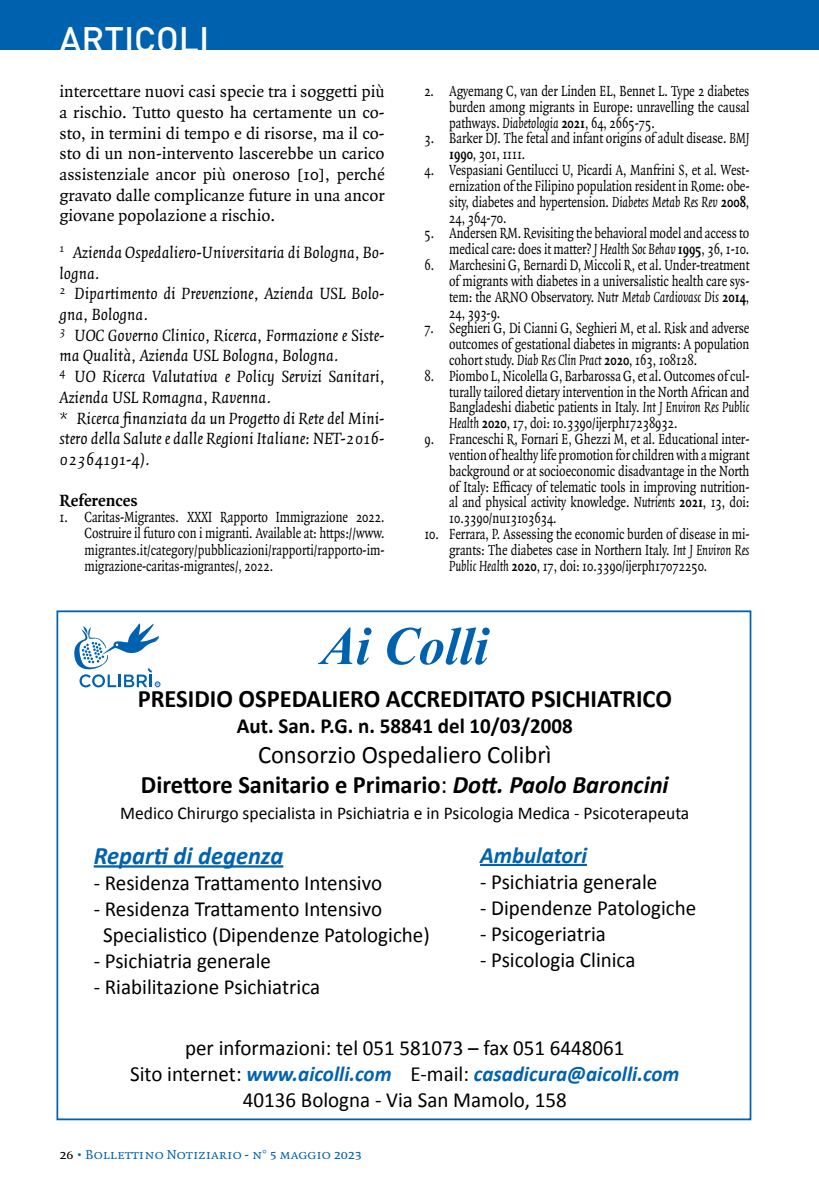
<style>
.page{position:relative;width:819px;height:1191px;background:#fff}
.page>*{position:absolute;margin:0;border:0;box-sizing:border-box;transform-origin:0 0}
.t1{font:italic 700 53.9px "Times New Roman";color:#0062ae}
.t2{font:500 35px "DIN";color:#fff}
.t3{font:25.2px/30.3px "Calibri";color:#000;text-align:center}
.t4{font:700 25.2px "Calibri";color:#000}
.t5{font:italic 700 25.2px "Calibri";color:#0062ae}
.t6{font:italic 700 23.45px "Calibri";color:#0062ae}
.t7{font:21.53px/25.9px "Calibri";color:#000;text-align:center}
.t8{font:700 21.53px "Calibri";color:#000}
.t9{font:18.03px "Calibri";color:#000}
.t10{font:italic 17.5px/20.7px "Quadraat";color:#000}
.t11{font:17.5px/20.7px "Quadraat";color:#000;text-align:justify}
.t12{font:700 17.5px "Quadraat";color:#000}
.t13{font:15.75px/15.8px "Quadraat";letter-spacing:-.005em;color:#000;text-align:justify;scale:.8 1}
.t14{font:14px "Quadraat Small Caps";color:#0062ae}
.s1{font-style:italic}
.s2{font-weight:700}
.s3{font-weight:700;font-style:italic}
.s4{font-weight:700;font-style:italic;color:#0062ae}
.s5{color:#000}
</style>
<div class="page">
<div style="left:0;top:0;width:819px;height:50px;background:#0062ae"></div>
<div style="left:56px;top:610px;width:695px;height:510px;border:2px solid #0062ae"></div>
<hr style="left:94px;top:865px;width:189px;height:2px;background:#0062ae">
<hr style="left:480px;top:864px;width:107px;height:2px;background:#0062ae">
<svg style="left:74px;top:623px;width:86px;height:64px"></svg>
<h2 class="t2" style="left:60px;top:17px;width:151px">ARTICOLI</h2>
<p class="t11" style="left:60px;top:82px;width:326px">intercettare nuovi casi specie tra i soggetti più a rischio. Tutto questo ha certamente un co&shy;sto, in termini di tempo e di risorse, ma il co&shy;sto di un non-intervento lascerebbe un carico assistenziale ancor più oneroso [10], perché gravato dalle complicanze future in una ancor giovane popolazione a rischio.</p>
<p class="t10" style="left:60px;top:243px;width:326px"><sup>1</sup> Azienda Ospedaliero-Universitaria di Bologna, Bo&shy;logna.<br><sup>2</sup> Dipartimento di Prevenzione, Azienda USL Bolo&shy;gna, Bologna.<br><sup>3</sup> UOC Governo Clinico, Ricerca, Formazione e Siste&shy;ma Qualità, Azienda USL Bologna, Bologna.<br><sup>4</sup> UO Ricerca Valutativa e Policy Servizi Sanitari, Azienda USL Romagna, Ravenna.<br>* Ricerca finanziata da un Progetto di Rete del Mini&shy;stero della Salute e dalle Regioni Italiane: NET-2016- 02364191-4).</p>
<p class="t12" style="left:60px;top:491px;width:80px">References</p>
<p class="t13" style="left:84px;top:510px;width:377px;text-indent:-25px">1. Caritas-Migrantes. XXXI Rapporto Immigrazione 2022.<br>Costruire il futuro con i migranti. Available at: https://www. migrantes.it/category/pubblicazioni/rapporti/rapporto-im&shy;migrazione-caritas-migrantes/, 2022.</p>
<p class="t13" style="left:449px;top:84px;width:377px;text-indent:-25px">2. Agyemang C, van der Linden EL, Bennet L. Type 2 diabetes burden among migrants in Europe: unravelling the causal pathways. <span class="s1">Diabetologia</span> <span class="s2">2021</span>, 64, 2665-75.</p>
<p class="t13" style="left:449px;top:131px;width:377px;text-indent:-25px">3. Barker DJ. The fetal and infant origins of adult disease. <span class="s1">BMJ<br></span><span class="s2">1990</span>, 301, 1111.</p>
<p class="t13" style="left:449px;top:163px;width:377px;text-indent:-25px">4. Vespasiani Gentilucci U, Picardi A, Manfrini S, et al. West&shy;ernization of the Filipino population resident in Rome: obe&shy;sity, diabetes and hypertension. <span class="s1">Diabetes Metab Res Rev</span> <span class="s2">2008</span>, 24, 364-70.</p>
<p class="t13" style="left:424px;top:226px;width:408px;text-align:right">5. Andersen RM. Revisiting the behavioral model and access to medical care: does it matter? <span class="s1">J Health Soc Behav</span> <span class="s2">1995</span>, 36, 1-10.</p>
<p class="t13" style="left:449px;top:258px;width:377px;text-indent:-25px">6. Marchesini G, Bernardi D, Miccoli R, et al. Under-treatment of migrants with diabetes in a universalistic health care sys&shy;tem: the ARNO Observatory. <span class="s1">Nutr Metab Cardiovasc Dis</span> <span class="s2">2014</span>, 24, 393-9.</p>
<p class="t13" style="left:449px;top:321px;width:377px;text-indent:-25px">7. Seghieri G, Di Cianni G, Seghieri M, et al. Risk and adverse outcomes of gestational diabetes in migrants: A population cohort study. <span class="s1">Diab Res Clin Pract</span> <span class="s2">2020</span>, 163, 108128.</p>
<p class="t13" style="left:449px;top:368px;width:377px;text-indent:-25px">8. Piombo L, Nicolella G, Barbarossa G, et al. Outcomes of cul&shy;turally tailored dietary intervention in the North African and Bangladeshi diabetic patients in Italy. <span class="s1">Int J Environ Res Public Health</span> <span class="s2">2020</span>, 17, doi: 10.3390/ijerph17238932.</p>
<p class="t13" style="left:449px;top:432px;width:377px;text-indent:-25px">9. Franceschi R, Fornari E, Ghezzi M, et al. Educational inter&shy;vention of healthy life promotion for children with a migrant background or at socioeconomic disadvantage in the North of Italy: Efficacy of telematic tools in improving nutrition&shy;al and physical activity knowledge. <span class="s1">Nutrients</span> <span class="s2">2021</span>, 13, doi:<br>10.3390/nu13103634.</p>
<p class="t13" style="left:449px;top:526px;width:377px;text-indent:-25px">10. Ferrara, P. Assessing the economic burden of disease in mi&shy;grants: The diabetes case in Northern Italy. <span class="s1">Int J Environ Res Public Health</span> <span class="s2">2020</span>, 17, doi: 10.3390/ijerph17072250.</p>
<h1 class="t1" style="left:321px;top:608px;width:169px">Ai Colli</h1>
<h3 class="t4" style="left:138px;top:683px;width:535px">PRESIDIO OSPEDALIERO ACCREDITATO PSICHIATRICO</h3>
<h3 class="t8" style="left:237px;top:712px;width:337px">Aut. San. P.G. n. 58841 del 10/03/2008</h3>
<h3 class="t3" style="left:141px;top:739px;width:529px">Consorzio Ospedaliero Colibrì<br><span class="s2">Direttore Sanitario e Primario</span>: <span class="s3">Dott. Paolo Baroncini</span></h3>
<p class="t9" style="left:120px;top:801px;width:570px">Medico Chirurgo specialista in Psichiatria e in Psicologia Medica - Psicoterapeuta</p>
<h3 class="t5" style="left:94px;top:840px;width:191px">Reparti di degenza</h3>
<h3 class="t7" style="left:94px;top:870px;width:290px">- Residenza Trattamento Intensivo</h3>
<h3 class="t7" style="left:103px;top:896px;width:328px;text-align:left;text-indent:-9px">- Residenza Trattamento Intensivo<br>Specialistico (Dipendenze Patologiche)</h3>
<h3 class="t7" style="left:94px;top:947px;width:179px">- Psichiatria generale</h3>
<h3 class="t7" style="left:94px;top:973px;width:228px">- Riabilitazione Psichiatrica</h3>
<h3 class="t6" style="left:480px;top:840px;width:108px">Ambulatori</h3>
<h3 class="t7" style="left:480px;top:868px;width:179px">- Psichiatria generale</h3>
<h3 class="t7" style="left:480px;top:894px;width:218px">- Dipendenze Patologiche</h3>
<h3 class="t7" style="left:480px;top:920px;width:127px">- Psicogeriatria</h3>
<h3 class="t7" style="left:480px;top:946px;width:157px">- Psicologia Clinica</h3>
<h3 class="t7" style="left:130px;top:1034px;width:550px">per informazioni: tel 051 581073 – fax 051 6448061<br>Sito internet: <span class="s4">www.aicolli.com</span> E-mail: <span class="s4">casadicura@aicolli.com<br></span>40136 Bologna - Via San Mamolo, 158</h3>
<p class="t14" style="left:60px;top:1147px;width:304px"><span class="s5">26</span> • Bollettino Notiziario - n° 5 maggio 2023</p>
</div>
